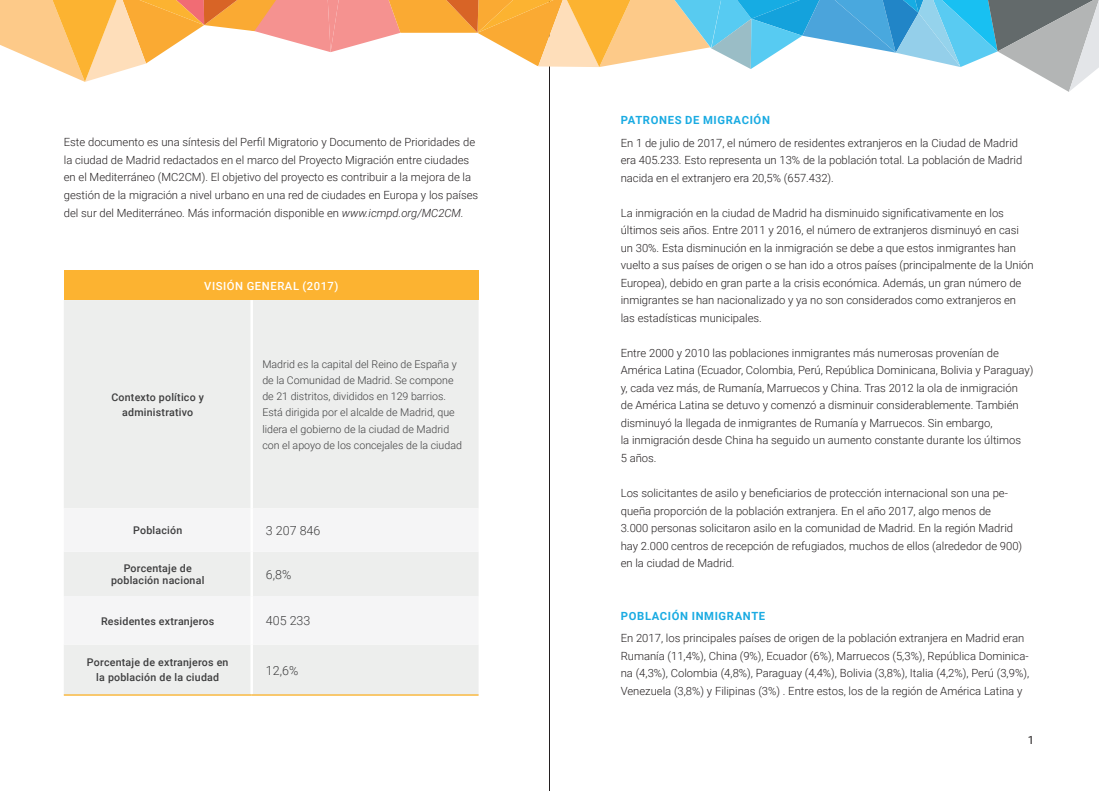
<style>
.page{position:relative;width:1099px;height:791px;background:#fff}
.page>*{position:absolute;margin:0;border:0;box-sizing:border-box;transform-origin:0 0}
.t1{font:300 12.5px "Roboto";color:#3e3e3f}
.t2{font:300 11.25px/17.5px "Roboto";color:#231f20}
.t3{font:700 11.25px "Roboto";letter-spacing:.055em;color:#1aabe2}
.t4{font:500 11.25px "Roboto";letter-spacing:.05em;color:#fff}
.t5{font:11.25px "Roboto";color:#231f20}
.t6{font:300 10.62px/16.2px "Roboto";color:#3e3e3f}
.t7{font:500 10.62px/15px "Roboto";letter-spacing:.02em;color:#3e3e3f;text-align:center}
.s1{font-style:italic}
</style>
<div class="page">
<div style="left:64px;top:271px;width:414px;height:29px;background:#fcb331"></div>
<div style="left:64px;top:300px;width:414px;height:394px;background:#edeeed"></div>
<div style="left:64px;top:508px;width:414px;height:43px;background:#f5f5f6"></div>
<div style="left:64px;top:596px;width:414px;height:48px;background:#f5f5f6"></div>
<hr style="left:250px;top:300px;width:3px;height:208px;background:#fff">
<hr style="left:250px;top:508px;width:3px;height:43px;background:#fff">
<hr style="left:250px;top:551px;width:3px;height:45px;background:#fff">
<hr style="left:250px;top:596px;width:3px;height:48px;background:#fff">
<hr style="left:250px;top:644px;width:3px;height:50px;background:#fff">
<hr style="left:64px;top:694px;width:188px;height:1px;background:#faad1e">
<hr style="left:252px;top:694px;width:226px;height:1px;background:#faad1e">
<hr style="left:549px;top:0;width:1px;height:790px;background:#231f20">
<svg style="left:0;top:0;width:1098px;height:92px"></svg>
<p class="t2" style="left:64px;top:133px;width:416px">Este documento es una síntesis del Perfil Migratorio y Documento de Prioridades de la ciudad de Madrid redactados en el marco del Proyecto Migración entre ciudades en el Mediterráneo (MC2CM). El objetivo del proyecto es contribuir a la mejora de la gestión de la migración a nivel urbano en una red de ciudades en Europa y los países del sur del Mediterráneo. Más información disponible en <span class="s1">www.icmpd.org/MC2CM.</span></p>
<p class="t4" style="left:204px;top:277px;width:136px">VISIÓN GENERAL (2017)</p>
<p class="t7" style="left:111px;top:389px;width:94px">Contexto político y administrativo</p>
<p class="t6" style="left:262px;top:355px;width:201px">Madrid es la capital del Reino de España y de la Comunidad de Madrid. Se compone de 21 distritos, divididos en 129 barrios.<br>Está dirigida por el alcalde de Madrid, que lidera el gobierno de la ciudad de Madrid con el apoyo de los concejales de la ciudad</p>
<p class="t7" style="left:133px;top:522px;width:51px">Población</p>
<p class="t1" style="left:266px;top:521px;width:56px">3 207 846</p>
<p class="t7" style="left:111px;top:561px;width:95px;line-height:12.8px">Porcentaje de población nacional</p>
<p class="t1" style="left:266px;top:565px;width:27px">6,8%</p>
<p class="t7" style="left:101px;top:612px;width:115px">Residentes extranjeros</p>
<p class="t1" style="left:266px;top:611px;width:46px">405 233</p>
<p class="t7" style="left:87px;top:654px;width:143px">Porcentaje de extranjeros en la población de la ciudad</p>
<p class="t1" style="left:266px;top:661px;width:34px">12,6%</p>
<p class="t3" style="left:621px;top:112px;width:150px">PATRONES DE MIGRACIÓN</p>
<p class="t2" style="left:620px;top:133px;width:403px">En 1 de julio de 2017, el número de residentes extranjeros en la Ciudad de Madrid era 405.233. Esto representa un 13% de la población total. La población de Madrid nacida en el extranjero era 20,5% (657.432).</p>
<p class="t2" style="left:620px;top:203px;width:414px">La inmigración en la ciudad de Madrid ha disminuido significativamente en los últimos seis años. Entre 2011 y 2016, el número de extranjeros disminuyó en casi un 30%. Esta disminución en la inmigración se debe a que estos inmigrantes han vuelto a sus países de origen o se han ido a otros países (principalmente de la Unión Europea), debido en gran parte a la crisis económica. Además, un gran número de inmigrantes se han nacionalizado y ya no son considerados como extranjeros en<br>las estadísticas municipales.</p>
<p class="t2" style="left:620px;top:343px;width:414px">Entre 2000 y 2010 las poblaciones inmigrantes más numerosas provenían de América Latina (Ecuador, Colombia, Perú, República Dominicana, Bolivia y Paraguay) y, cada vez más, de Rumanía, Marruecos y China. Tras 2012 la ola de inmigración<br>de América Latina se detuvo y comenzó a disminuir considerablemente. También disminuyó la llegada de inmigrantes de Rumanía y Marruecos. Sin embargo,<br>la inmigración desde China ha seguido un aumento constante durante los últimos<br>5 años.</p>
<p class="t2" style="left:620px;top:483px;width:403px">Los solicitantes de asilo y beneficiarios de protección internacional son una pe&shy;queña proporción de la población extranjera. En el año 2017, algo menos de<br>3.000 personas solicitaron asilo en la comunidad de Madrid. En la región Madrid hay 2.000 centros de recepción de refugiados, muchos de ellos (alrededor de 900) en la ciudad de Madrid.</p>
<p class="t3" style="left:621px;top:607px;width:146px">POBLACIÓN INMIGRANTE</p>
<p class="t2" style="left:620px;top:628px;width:410px">En 2017, los principales países de origen de la población extranjera en Madrid eran Rumanía (11,4%), China (9%), Ecuador (6%), Marruecos (5,3%), República Dominica&shy;na (4,3%), Colombia (4,8%), Paraguay (4,4%), Bolivia (3,8%), Italia (4,2%), Perú (3,9%), Venezuela (3,8%) y Filipinas (3%) . Entre estos, los de la región de América Latina y</p>
<p class="t5" style="left:1027px;top:732px;width:8px">1</p>
</div>
